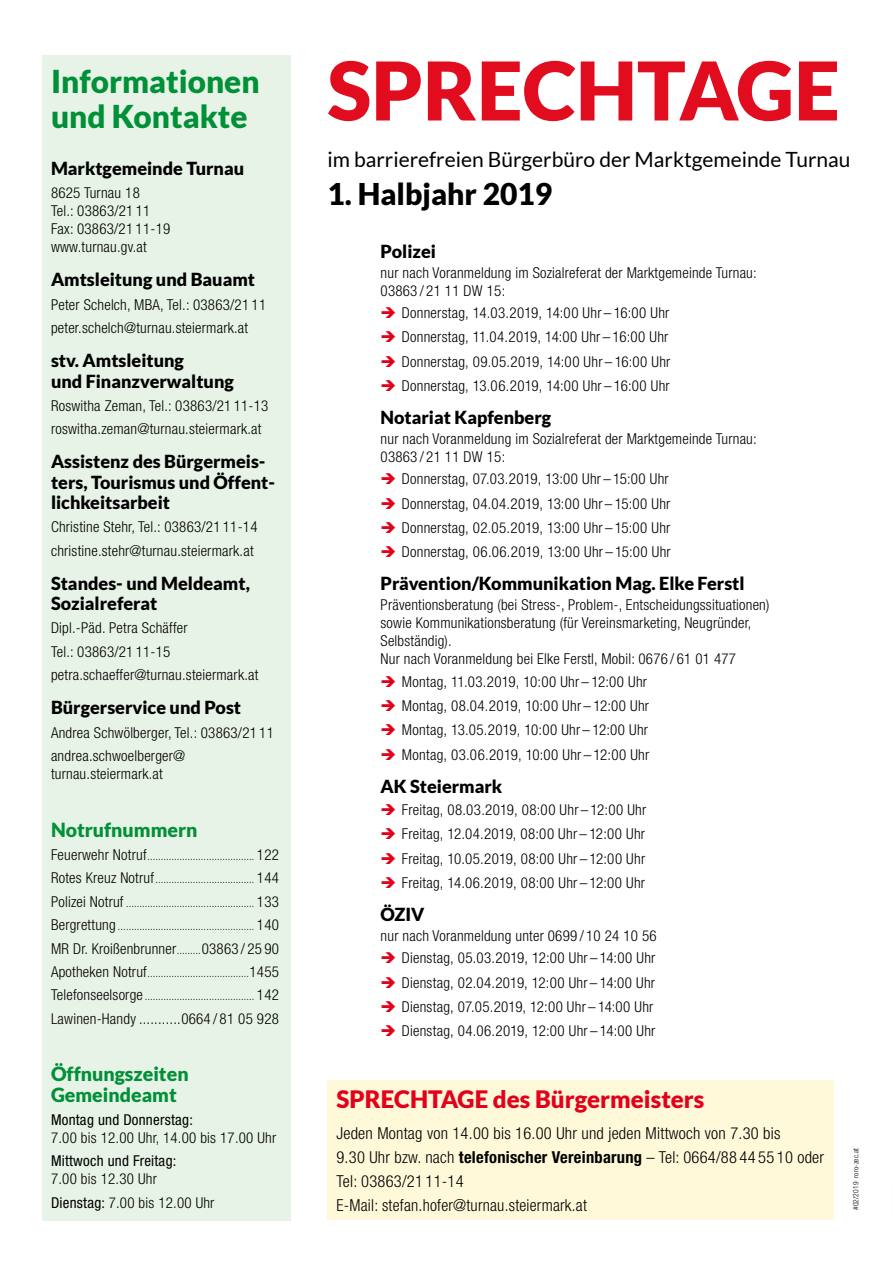
<style>
.page{position:relative;width:893px;height:1263px;background:#fff}
.page>*{position:absolute;margin:0;border:0;box-sizing:border-box;transform-origin:0 0}
.t1{font:900 81px "Lato";color:#e10c1e}
.t2{font:900 31.5px/34.5px "Lato";color:#009037}
.t3{font:900 30px "Lato";color:#000}
.t4{font:900 24px "Lato";color:#e2001a}
.t5{font:21px "Lato";color:#000}
.t6{font:900 19.5px/20.2px "Lato";color:#009037}
.t7{font:900 18px/20.2px "Lato";color:#000}
.t8{font:300 condensed 16.5px/24px "Helvetica Neue LT Std";letter-spacing:.015em;color:#000}
.t9{font:300 condensed 15px/24.3px "Helvetica Neue LT Std";letter-spacing:.015em;color:#000}
.t10{font:condensed 15px "Helvetica Neue LT Std";letter-spacing:.015em;color:#000}
.t11{font:300 condensed 10.5px "Helvetica Neue LT Std";color:#000}
.t12{font:300 condensed 7.5px "Helvetica Neue LT Std";letter-spacing:.015em;color:#000}
.s1{font-size:15px}
.s2{font-size:10.5px}
.s3{font-weight:400}
.s4{font-weight:700}
</style>
<div class="page">
<hr style="left:892px;top:1199px;width:1px;height:64px;background:#009037">
<svg style="left:892px;top:1199px;width:1px;height:18px"></svg>
<div style="left:43px;top:55px;width:248px;height:1165px;background:#e8f3e7"></div>
<div style="left:328px;top:1080px;width:506px;height:140px;background:#fff8d9"></div>
<h2 class="t2" style="left:51px;top:64px;width:210px">Informationen und Kontakte</h2>
<p class="t7" style="left:51px;top:158px;width:195px">Marktgemeinde Turnau</p>
<p class="t9" style="left:51px;top:184px;width:121px;line-height:18px">8625 Turnau 18<br>Tel.: 03863/21 11<br>Fax: 03863/21 11-19 www.turnau.gv.at</p>
<p class="t7" style="left:51px;top:269px;width:206px">Amtsleitung und Bauamt</p>
<p class="t9" style="left:51px;top:293px;width:217px;line-height:23.4px">Peter Schelch, MBA, Tel.: 03863/21 11 peter.schelch@turnau.steiermark.at</p>
<p class="t7" style="left:51px;top:350px;width:184px">stv. Amtsleitung<br>und Finanzverwaltung</p>
<p class="t9" style="left:51px;top:394px;width:219px;line-height:23.4px">Roswitha Zeman, Tel.: 03863/21 11-13 roswitha.zeman@turnau.steiermark.at</p>
<p class="t7" style="left:51px;top:451px;width:226px">Assistenz des Bürgermeis&shy;ters, Tourismus und Öffent&shy;lichkeitsarbeit</p>
<p class="t9" style="left:51px;top:515px;width:208px;line-height:23.4px">Christine Stehr, Tel.: 03863/21 11-14 christine.stehr@turnau.steiermark.at</p>
<p class="t7" style="left:51px;top:573px;width:200px">Standes- und Meldeamt,<br>Sozialreferat</p>
<p class="t9" style="left:51px;top:616px;width:209px;line-height:23.4px">Dipl.-Päd. Petra Schäffer<br>Tel.: 03863/21 11-15 petra.schaeffer@turnau.steiermark.at</p>
<p class="t7" style="left:51px;top:697px;width:192px">Bürgerservice und Post</p>
<p class="t9" style="left:51px;top:721px;width:224px;line-height:23.4px">Andrea Schwölberger, Tel.: 03863/21 11 andrea.schwoelberger@</p>
<p class="t9" style="left:51px;top:761px;width:113px">turnau.steiermark.at</p>
<h3 class="t6" style="left:51px;top:819px;width:148px">Notrufnummern</h3>
<p class="t11" style="left:51px;top:850px;width:230px"><span class="s1">Feuerwehr Notruf</span>........................................ <span class="s1">122</span></p>
<p class="t11" style="left:51px;top:874px;width:229px"><span class="s1">Rotes Kreuz Notruf</span>..................................... <span class="s1">144</span></p>
<p class="t11" style="left:51px;top:897px;width:229px"><span class="s1">Polizei Notruf</span> ................................................ <span class="s1">133</span></p>
<p class="t11" style="left:51px;top:920px;width:229px"><span class="s1">Bergrettung</span> ................................................... <span class="s1">140</span></p>
<p class="t9" style="left:51px;top:936px;width:230px">MR Dr. Kroißenbrunner<span class="s2">.........</span>03863 / 25 90</p>
<p class="t11" style="left:51px;top:967px;width:229px"><span class="s1">Apotheken Notruf</span>......................................<span class="s1">1455</span></p>
<p class="t11" style="left:51px;top:991px;width:229px"><span class="s1">Telefonseelsorge</span> ......................................... <span class="s1">142</span></p>
<p class="t9" style="left:51px;top:1006px;width:229px">Lawinen-Handy ...........0664 / 81 05 928</p>
<h3 class="t6" style="left:51px;top:1063px;width:139px">Öffnungszeiten<br>Gemeindeamt</h3>
<p class="t10" style="left:51px;top:1111px;width:143px">Montag und Donnerstag:</p>
<p class="t9" style="left:51px;top:1125px;width:227px">7.00 bis 12.00 Uhr, 14.00 bis 17.00 Uhr</p>
<p class="t10" style="left:51px;top:1152px;width:127px">Mittwoch und Freitag:</p>
<p class="t9" style="left:51px;top:1167px;width:165px;line-height:23.4px">7.00 bis 12.30 Uhr<br><span class="s3">Dienstag:</span> 7.00 bis 12.00 Uhr</p>
<h1 class="t1" style="left:327px;top:43px;width:514px">SPRECHTAGE</h1>
<h3 class="t5" style="left:327px;top:148px;width:525px">im barrierefreien Bürgerbüro der Marktgemeinde Turnau</h3>
<h3 class="t3" style="left:327px;top:176px;width:226px">1. Halbjahr 2019</h3>
<p class="t7" style="left:381px;top:240px;width:57px">Polizei</p>
<p class="t9" style="left:381px;top:263px;width:378px;line-height:18px">nur nach Voranmeldung im Sozialreferat der Marktgemeinde Turnau:<br>03863 / 21 11 DW 15:</p>
<p class="t9" style="left:402px;top:300px;width:270px">Donnerstag, 14.03.2019, 14:00 Uhr – 16:00 Uhr Donnerstag, 11.04.2019, 14:00 Uhr – 16:00 Uhr Donnerstag, 09.05.2019, 14:00 Uhr – 16:00 Uhr Donnerstag, 13.06.2019, 14:00 Uhr – 16:00 Uhr</p>
<p class="t7" style="left:381px;top:407px;width:172px">Notariat Kapfenberg</p>
<p class="t9" style="left:381px;top:430px;width:378px;line-height:18px">nur nach Voranmeldung im Sozialreferat der Marktgemeinde Turnau:<br>03863 / 21 11 DW 15:</p>
<p class="t9" style="left:402px;top:467px;width:270px">Donnerstag, 07.03.2019, 13:00 Uhr – 15:00 Uhr Donnerstag, 04.04.2019, 13:00 Uhr – 15:00 Uhr Donnerstag, 02.05.2019, 13:00 Uhr – 15:00 Uhr Donnerstag, 06.06.2019, 13:00 Uhr – 15:00 Uhr</p>
<p class="t7" style="left:381px;top:573px;width:366px">Prävention/Kommunikation Mag. Elke Ferstl</p>
<p class="t9" style="left:381px;top:596px;width:390px;line-height:18px">Präventionsberatung (bei Stress-, Problem-, Entscheidungssituationen) sowie Kommunikationsberatung (für Vereinsmarketing, Neugründer, Selbständig).<br>Nur nach Voranmeldung bei Elke Ferstl, Mobil: 0676 / 61 01 477</p>
<p class="t9" style="left:402px;top:669px;width:249px">Montag, 11.03.2019, 10:00 Uhr – 12:00 Uhr Montag, 08.04.2019, 10:00 Uhr – 12:00 Uhr Montag, 13.05.2019, 10:00 Uhr – 12:00 Uhr Montag, 03.06.2019, 10:00 Uhr – 12:00 Uhr</p>
<p class="t7" style="left:381px;top:775px;width:123px">AK Steiermark</p>
<p class="t9" style="left:402px;top:797px;width:246px;text-align:justify">Freitag, 08.03.2019, 08:00 Uhr – 12:00 Uhr Freitag, 12.04.2019, 08:00 Uhr – 12:00 Uhr Freitag, 10.05.2019, 08:00 Uhr – 12:00 Uhr Freitag, 14.06.2019, 08:00 Uhr – 12:00 Uhr</p>
<p class="t7" style="left:381px;top:904px;width:45px">ÖZIV</p>
<p class="t9" style="left:381px;top:924px;width:278px;line-height:22.2px;text-align:right">nur nach Voranmeldung unter 0699 / 10 24 10 56<br>Dienstag, 05.03.2019, 12:00 Uhr – 14:00 Uhr</p>
<p class="t9" style="left:402px;top:970px;width:255px">Dienstag, 02.04.2019, 12:00 Uhr – 14:00 Uhr<br>Dienstag, 07.05.2019, 12:00 Uhr – 14:00 Uhr<br>Dienstag, 04.06.2019, 12:00 Uhr – 14:00 Uhr</p>
<h3 class="t4" style="left:336px;top:1085px;width:369px">SPRECHTAGE des Bürgermeisters</h3>
<p class="t8" style="left:336px;top:1121px;width:489px">Jeden Montag von 14.00 bis 16.00 Uhr und jeden Mittwoch von 7.30 bis<br>9.30 Uhr bzw. nach <span class="s4">telefonischer Vereinbarung</span> – Tel: 0664/88 44 55 10 oder Tel: 03863/21 11-14<br>E-Mail: stefan.hofer@turnau.steiermark.at</p>
<p class="t12" style="left:851px;top:1210px;width:63px;rotate:-90deg">#02/2019 roro-zec.at</p>
</div>
